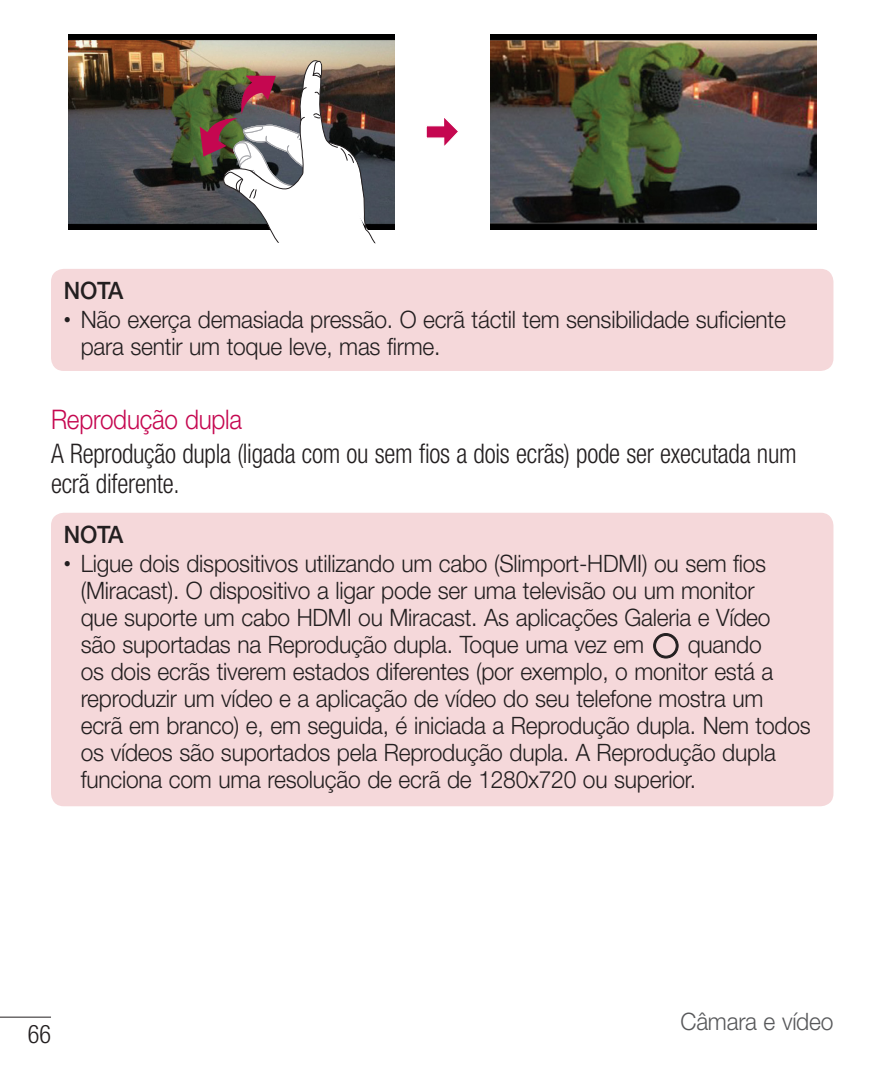
<style>
.page{position:relative;width:893px;height:1072px;background:#fff}
.page>*{position:absolute;margin:0;border:0;box-sizing:border-box;transform-origin:0 0}
.main{font:300 condensed 27px/30px "Helvetica Neue LT Pro";letter-spacing:-.01em;color:#231f20;scale:.95 1}
.Head_03{font:300 27px "Helvetica Neue LT Pro";letter-spacing:-.01em;color:#c50750;scale:.9 1}
.t1{font:300 condensed 25.5px "Helvetica Neue LT Pro";color:#231f20;scale:.95 1}
.t2{font:300 24px/27px "Helvetica Neue LT Pro";letter-spacing:-.01em;color:#231f20;scale:.95 1}
.t3{font:300 24px "Helvetica Neue LT Pro";letter-spacing:-.01em;color:#57585a;scale:.95 1}
.t4{font:500 24px "Helvetica Neue LT Pro";letter-spacing:-.01em;color:#231f20;scale:.95 1}
</style>
<div class="page">
<hr style="left:0;top:1016px;width:51px;height:1px;background:#231f20">
<img style="left:490px;top:34px;width:326px;height:196px">
<img style="left:68px;top:34px;width:326px;height:196px">
<img style="left:200px;top:56px;width:188px;height:187px">
<svg style="left:426px;top:118px;width:32px;height:28px"></svg>
<div style="left:51px;top:269px;width:782px;height:102px;background:#f5d8da;border-radius:13px"></div>
<div style="left:51px;top:513px;width:782px;height:293px;background:#f5d8da;border-radius:13px"></div>
<svg style="left:654px;top:633px;width:24px;height:25px"></svg>
<p class="t4" style="left:64px;top:276px;width:64px">NOTA</p>
<p class="t2" style="left:81px;top:306px;width:744px;text-indent:-17px"><sup>•</sup> Não exerça demasiada pressão. O ecrã táctil tem sensibilidade suficiente para sentir um toque leve, mas firme.</p>
<p class="Head_03" style="left:51px;top:403px;width:214px">Reprodução dupla</p>
<p class="main" style="left:51px;top:438px;width:786px">A Reprodução dupla (ligada com ou sem fios a dois ecrãs) pode ser executada num ecrã diferente.</p>
<p class="t4" style="left:64px;top:520px;width:64px">NOTA</p>
<p class="t2" style="left:81px;top:549px;width:727px;text-indent:-17px"><sup>•</sup> Ligue dois dispositivos utilizando um cabo (Slimport-HDMI) ou sem fios (Miracast). O dispositivo a ligar pode ser uma televisão ou um monitor que suporte um cabo HDMI ou Miracast. As aplicações Galeria e Vídeo são suportadas na Reprodução dupla. Toque uma vez em</p>
<p class="t2" style="left:81px;top:630px;width:770px;text-indent:607px">quando<br>os dois ecrãs tiverem estados diferentes (por exemplo, o monitor está a reproduzir um vídeo e a aplicação de vídeo do seu telefone mostra um ecrã em branco) e, em seguida, é iniciada a Reprodução dupla. Nem todos os vídeos são suportados pela Reprodução dupla. A Reprodução dupla funciona com uma resolução de ecrã de 1280x720 ou superior.</p>
<p class="t1" style="left:28px;top:1019px;width:26px">66</p>
<p class="t3" style="left:680px;top:1006px;width:162px">Câmara e vídeo</p>
</div>
